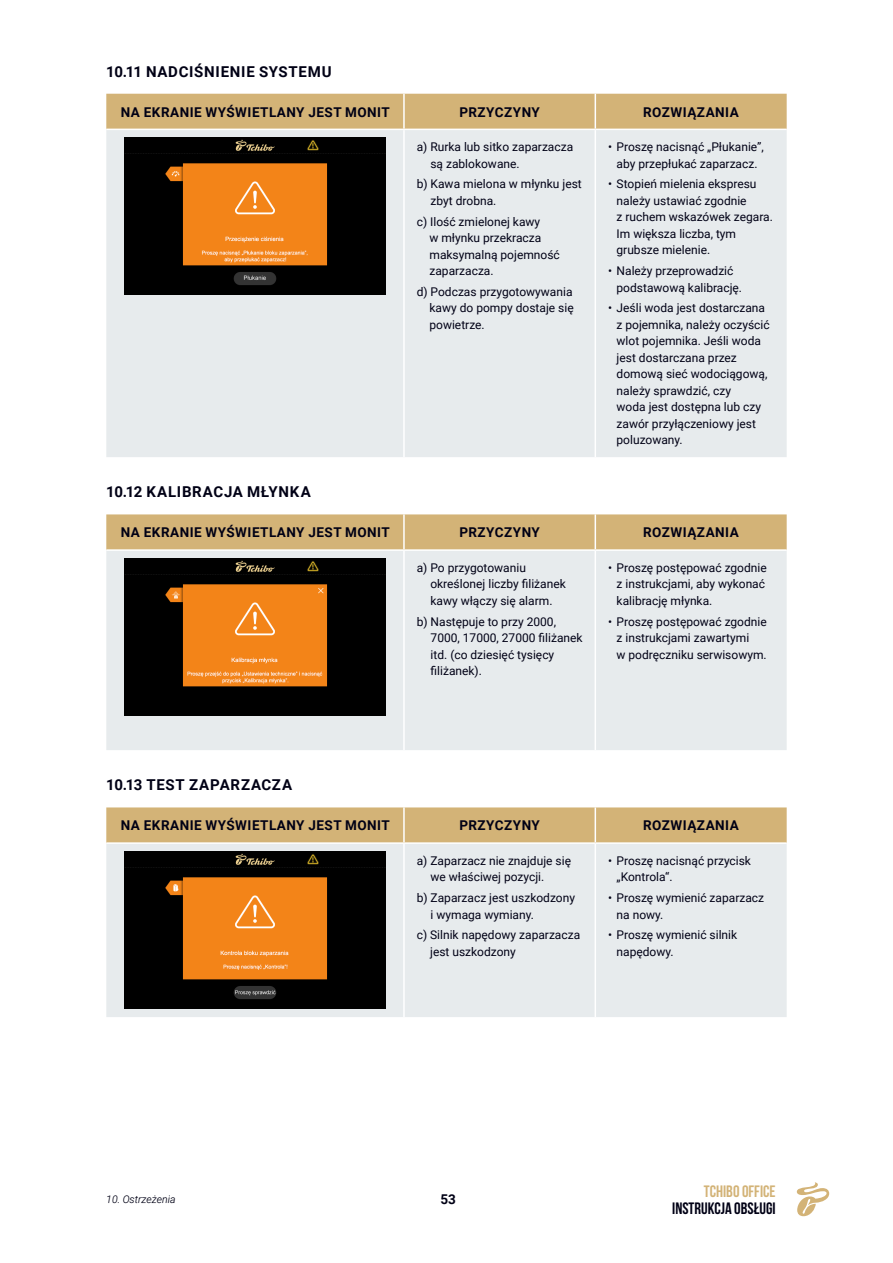
<style>
.page{position:relative;width:893px;height:1263px;background:#fff}
.page>*{position:absolute;margin:0;border:0;box-sizing:border-box;transform-origin:0 0}
.t1{font:700 16.5px "Bebas Neue";color:#000015}
.t2{font:700 16.5px "Bebas Neue";color:#d3b377}
.Überschrift_2{font:700 15px "Roboto";letter-spacing:.05em;color:#000015}
.t3{font:700 13.5px "Roboto";letter-spacing:.035em;color:#000015}
.Ursachen{font:12px/16.5px "Roboto";color:#000015}
.t4{font:italic 10.5px "Roboto";color:#000015}
</style>
<div class="page">
<svg style="left:797px;top:1182px;width:32px;height:34px"></svg>
<div style="left:106px;top:94px;width:681px;height:35px;background:#d3b377"></div>
<div style="left:106px;top:130px;width:681px;height:327px;background:#e7ebed"></div>
<hr style="left:403px;top:94px;width:2px;height:35px;background:#fff">
<hr style="left:595px;top:94px;width:1px;height:35px;background:#fff">
<hr style="left:403px;top:130px;width:2px;height:327px;background:#fff">
<hr style="left:595px;top:130px;width:1px;height:327px;background:#fff">
<img style="left:124px;top:138px;width:262px;height:157px">
<div style="left:106px;top:514px;width:681px;height:35px;background:#d3b377"></div>
<div style="left:106px;top:551px;width:681px;height:199px;background:#e7ebed"></div>
<hr style="left:403px;top:514px;width:2px;height:35px;background:#fff">
<hr style="left:595px;top:514px;width:1px;height:35px;background:#fff">
<hr style="left:403px;top:551px;width:2px;height:199px;background:#fff">
<hr style="left:595px;top:551px;width:1px;height:199px;background:#fff">
<img style="left:124px;top:559px;width:262px;height:156px">
<div style="left:106px;top:807px;width:681px;height:35px;background:#d3b377"></div>
<div style="left:106px;top:844px;width:681px;height:173px;background:#e7ebed"></div>
<hr style="left:403px;top:807px;width:2px;height:35px;background:#fff">
<hr style="left:595px;top:807px;width:1px;height:35px;background:#fff">
<hr style="left:403px;top:844px;width:2px;height:173px;background:#fff">
<hr style="left:595px;top:844px;width:1px;height:173px;background:#fff">
<img style="left:124px;top:852px;width:262px;height:156px">
<p class="Überschrift_2" style="left:106px;top:61px;width:227px">10.11 NADCIŚNIENIE SYSTEMU</p>
<p class="t3" style="left:121px;top:102px;width:270px">NA EKRANIE WYŚWIETLANY JEST MONIT</p>
<p class="t3" style="left:459px;top:102px;width:82px">PRZYCZYNY</p>
<p class="t3" style="left:643px;top:102px;width:97px">ROZWIĄZANIA</p>
<p class="Ursachen" style="left:430px;top:138px;width:144px;text-indent:-14px">a) Rurka lub sitko zaparzacza są zablokowane.</p>
<p class="Ursachen" style="left:431px;top:175px;width:153px;text-indent:-14px">b) Kawa mielona w młynku jest zbyt drobna.</p>
<p class="Ursachen" style="left:429px;top:213px;width:132px;text-indent:-13px">c) Ilość zmielonej kawy<br>w młynku przekracza maksymalną pojemność zaparzacza.</p>
<p class="Ursachen" style="left:429px;top:283px;width:146px;text-align:justify;text-indent:-13px">d) Podczas przygotowywania kawy do pompy dostaje się powietrze.</p>
<p class="Ursachen" style="left:608px;top:138px;width:157px;text-align:center">• Proszę nacisnąć „Płukanie”, aby przepłukać zaparzacz.</p>
<p class="Ursachen" style="left:617px;top:175px;width:158px;text-indent:-9px">• Stopień mielenia ekspresu należy ustawiać zgodnie<br>z ruchem wskazówek zegara.<br>Im większa liczba, tym grubsze mielenie.</p>
<p class="Ursachen" style="left:617px;top:262px;width:127px;text-indent:-9px">• Należy przeprowadzić podstawową kalibrację.</p>
<p class="Ursachen" style="left:617px;top:299px;width:155px;text-indent:-9px">• Jeśli woda jest dostarczana z pojemnika, należy oczyścić wlot pojemnika. Jeśli woda jest dostarczana przez domową sieć wodociągową, należy sprawdzić, czy<br>woda jest dostępna lub czy zawór przyłączeniowy jest poluzowany.</p>
<p class="Überschrift_2" style="left:106px;top:482px;width:206px">10.12 KALIBRACJA MŁYNKA</p>
<p class="t3" style="left:121px;top:523px;width:270px">NA EKRANIE WYŚWIETLANY JEST MONIT</p>
<p class="t3" style="left:459px;top:523px;width:82px">PRZYCZYNY</p>
<p class="t3" style="left:643px;top:523px;width:97px">ROZWIĄZANIA</p>
<p class="Ursachen" style="left:430px;top:559px;width:137px;text-indent:-14px">a) Po przygotowaniu określonej liczby filiżanek kawy włączy się alarm.</p>
<p class="Ursachen" style="left:431px;top:613px;width:153px;text-indent:-14px">b) Następuje to przy 2000,<br>7000, 17000, 27000 filiżanek itd. (co dziesięć tysięcy filiżanek).</p>
<p class="Ursachen" style="left:617px;top:559px;width:152px;text-indent:-9px">• Proszę postępować zgodnie z instrukcjami, aby wykonać kalibrację młynka.</p>
<p class="Ursachen" style="left:617px;top:613px;width:152px;text-indent:-9px">• Proszę postępować zgodnie z instrukcjami zawartymi<br>w podręczniku serwisowym.</p>
<p class="Überschrift_2" style="left:106px;top:775px;width:187px">10.13 TEST ZAPARZACZA</p>
<p class="t3" style="left:121px;top:816px;width:270px">NA EKRANIE WYŚWIETLANY JEST MONIT</p>
<p class="t3" style="left:459px;top:816px;width:82px">PRZYCZYNY</p>
<p class="t3" style="left:643px;top:816px;width:97px">ROZWIĄZANIA</p>
<p class="Ursachen" style="left:430px;top:852px;width:142px;text-indent:-14px">a) Zaparzacz nie znajduje się we właściwej pozycji.</p>
<p class="Ursachen" style="left:431px;top:889px;width:146px;text-indent:-14px">b) Zaparzacz jest uszkodzony i wymaga wymiany.</p>
<p class="Ursachen" style="left:430px;top:926px;width:152px;text-indent:-13px">c) Silnik napędowy zaparzacza jest uszkodzony</p>
<p class="Ursachen" style="left:617px;top:852px;width:136px;text-indent:-9px">• Proszę nacisnąć przycisk „Kontrola“.</p>
<p class="Ursachen" style="left:617px;top:889px;width:149px;text-indent:-9px">• Proszę wymienić zaparzacz na nowy.</p>
<p class="Ursachen" style="left:617px;top:926px;width:122px;text-indent:-9px">• Proszę wymienić silnik napędowy.</p>
<p class="t4" style="left:106px;top:1192px;width:71px">10. Ostrzeżenia</p>
<p class="t3" style="left:440px;top:1190px;width:17px">53</p>
<p class="t2" style="left:704px;top:1182px;width:73px">TCHIBO OFFICE</p>
<p class="t1" style="left:672px;top:1199px;width:105px">INSTRUKCJA OBSŁUGI</p>
</div>
